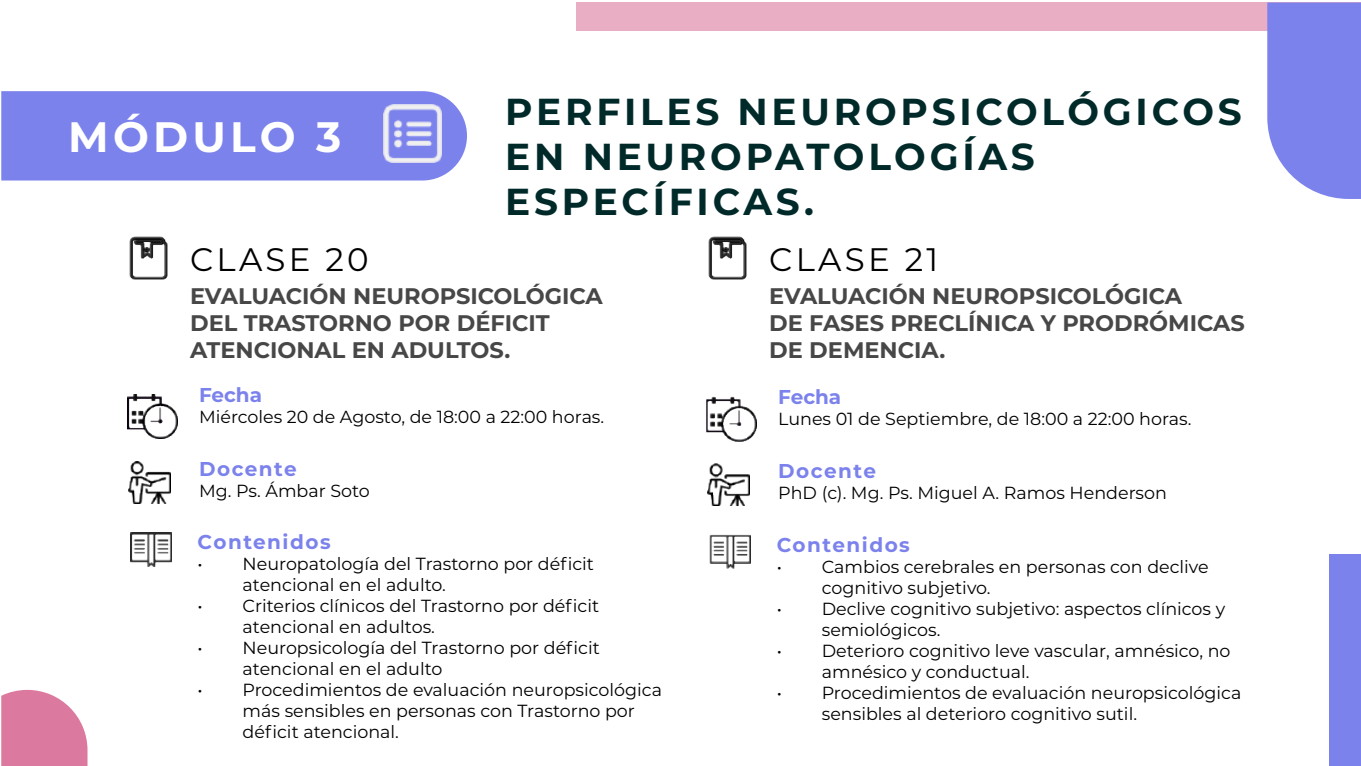
<style>
.page{position:relative;width:1361px;height:766px;background:#fff}
.page>*{position:absolute;margin:0;border:0;box-sizing:border-box;transform-origin:0 0}
.t1{font:700 42.5px "Montserrat";letter-spacing:.1em;color:#fff}
.t2{font:700 37.5px/45px "Montserrat";letter-spacing:.1em;color:#002a29}
.t3{font:32.5px "Montserrat";letter-spacing:.1em;color:#000}
.t4{font:700 22.5px/27px "Montserrat";color:#474747}
.t5{font:700 20px "Montserrat";letter-spacing:.075em;color:#7c82ec}
.t6{font:17.5px/21px "Montserrat";color:#000}
</style>
<div class="page">
<div style="left:576px;top:2px;width:785px;height:29px;background:#eaaec4"></div>
<div style="left:1px;top:91px;width:466px;height:89px;background:#7c82ec"></div>
<svg style="left:1267px;top:2px;width:94px;height:197px;background:#878ced"></svg>
<svg style="left:1px;top:689px;width:86px;height:76px;background:#e08bab"></svg>
<div style="left:1329px;top:554px;width:32px;height:211px;background:#7c82ec"></div>
<img style="left:383px;top:104px;width:58px;height:58px">
<img style="left:129px;top:236px;width:39px;height:44px">
<img style="left:127px;top:394px;width:50px;height:44px">
<img style="left:128px;top:461px;width:43px;height:42px">
<img style="left:130px;top:532px;width:41px;height:34px">
<img style="left:708px;top:236px;width:39px;height:44px">
<img style="left:706px;top:396px;width:50px;height:45px">
<img style="left:707px;top:463px;width:43px;height:42px">
<img style="left:709px;top:534px;width:41px;height:34px">
<h1 class="t1" style="left:68px;top:106px;width:275px">MÓDULO 3</h1>
<h3 class="t3" style="left:190px;top:237px;width:180px">CLASE 20</h3>
<h2 class="t2" style="left:505px;top:87px;width:738px">PERFILES NEUROPSICOLÓGICOS<br>EN NEUROPATOLOGÍAS<br>ESPECÍFICAS.</h2>
<h3 class="t3" style="left:769px;top:237px;width:171px">CLASE 21</h3>
<p class="t4" style="left:190px;top:284px;width:414px">EVALUACIÓN NEUROPSICOLÓGICA<br>DEL TRASTORNO POR DÉFICIT<br>ATENCIONAL EN ADULTOS.</p>
<p class="t5" style="left:199px;top:380px;width:64px">Fecha</p>
<p class="t6" style="left:199px;top:405px;width:407px">Miércoles 20 de Agosto, de 18:00 a 22:00 horas.</p>
<p class="t5" style="left:199px;top:454px;width:99px">Docente</p>
<p class="t6" style="left:199px;top:479px;width:172px">Mg. Ps. Ámbar Soto</p>
<p class="t5" style="left:198px;top:527px;width:135px">Contenidos</p>
<p class="t6" style="left:243px;top:552px;width:353px;text-indent:-45px">• Neuropatología del Trastorno por déficit atencional en el adulto.</p>
<p class="t6" style="left:243px;top:594px;width:358px;text-indent:-45px">• Criterios clínicos del Trastorno por déficit atencional en adultos.</p>
<p class="t6" style="left:243px;top:636px;width:359px;text-indent:-45px">• Neuropsicología del Trastorno por déficit atencional en el adulto</p>
<p class="t6" style="left:243px;top:678px;width:421px;text-indent:-45px">• Procedimientos de evaluación neuropsicológica más sensibles en personas con Trastorno por déficit atencional.</p>
<p class="t4" style="left:769px;top:284px;width:477px">EVALUACIÓN NEUROPSICOLÓGICA<br>DE FASES PRECLÍNICA Y PRODRÓMICAS<br>DE DEMENCIA.</p>
<p class="t5" style="left:778px;top:382px;width:65px">Fecha</p>
<p class="t6" style="left:778px;top:407px;width:415px">Lunes 01 de Septiembre, de 18:00 a 22:00 horas.</p>
<p class="t5" style="left:778px;top:457px;width:99px">Docente</p>
<p class="t6" style="left:778px;top:482px;width:390px">PhD (c). Mg. Ps. Miguel A. Ramos Henderson</p>
<p class="t5" style="left:777px;top:530px;width:135px">Contenidos</p>
<p class="t6" style="left:822px;top:555px;width:388px;text-indent:-45px">• Cambios cerebrales en personas con declive cognitivo subjetivo.</p>
<p class="t6" style="left:822px;top:597px;width:405px;text-indent:-45px">• Declive cognitivo subjetivo: aspectos clínicos y semiológicos.</p>
<p class="t6" style="left:822px;top:639px;width:410px;text-indent:-45px">• Deterioro cognitivo leve vascular, amnésico, no amnésico y conductual.</p>
<p class="t6" style="left:822px;top:681px;width:421px;text-indent:-45px">• Procedimientos de evaluación neuropsicológica sensibles al deterioro cognitivo sutil.</p>
</div>
